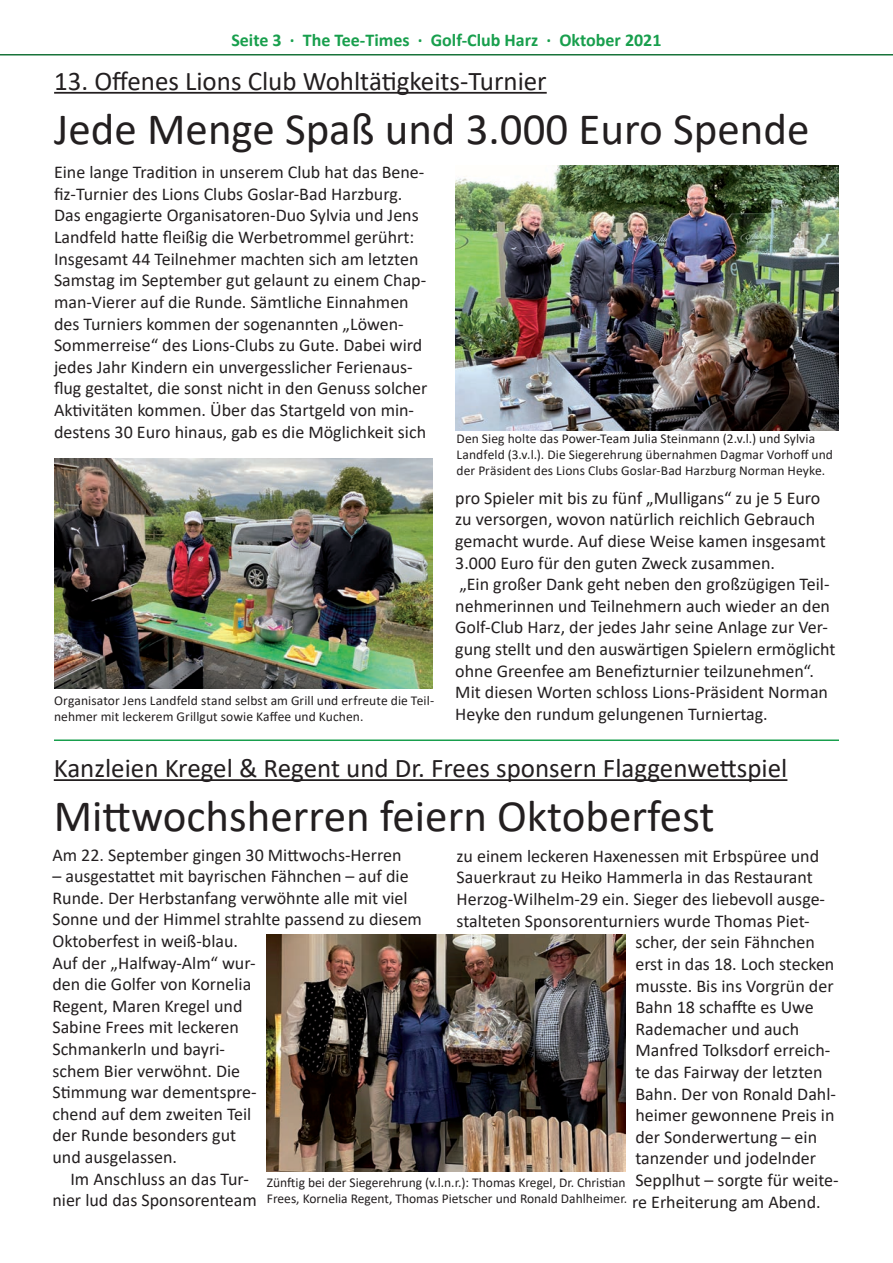
<style>
.page{position:relative;width:893px;height:1263px;background:#fff}
.page>*{position:absolute;margin:0;border:0;box-sizing:border-box;transform-origin:0 0}
.t1{font:45px "Calibri";color:#231f20}
.t2{font:27px "Calibri";color:#231f20}
.t3{font:18px/21.6px "Calibri";color:#231f20}
.t4{font:700 18px "Calibri";color:#189f4d}
.t5{font:13.5px/16.2px "Calibri";letter-spacing:.005em;color:#231f20}
</style>
<div class="page">
<hr style="left:0;top:54px;width:893px;height:2px;background:#18733a">
<hr style="left:54px;top:92px;width:493px;height:2px;background:#231f20">
<img style="left:455px;top:166px;width:384px;height:264px">
<img style="left:54px;top:459px;width:379px;height:230px">
<hr style="left:54px;top:739px;width:785px;height:2px;background:#189f4d">
<hr style="left:54px;top:779px;width:733px;height:2px;background:#231f20">
<img style="left:267px;top:934px;width:359px;height:238px">
<p class="t4" style="left:231px;top:27px;width:432px">Seite 3 · The Tee-Times · Golf-Club Harz · Oktober 2021</p>
<h2 class="t2" style="left:54px;top:62px;width:494px">13. Offenes Lions Club Wohltätigkeits-Turnier</h2>
<h1 class="t1" style="left:54px;top:98px;width:757px">Jede Menge Spaß und 3.000 Euro Spende</h1>
<p class="t3" style="left:54px;top:161px;width:375px">Eine lange Tradition in unserem Club hat das Bene&shy;fiz-Turnier des Lions Clubs Goslar-Bad Harzburg.<br>Das engagierte Organisatoren-Duo Sylvia und Jens Landfeld hatte fleißig die Werbetrommel gerührt:<br>Insgesamt 44 Teilnehmer machten sich am letzten Samstag im September gut gelaunt zu einem Chap&shy;man-Vierer auf die Runde. Sämtliche Einnahmen des Turniers kommen der sogenannten „Löwen-Sommerreise“ des Lions-Clubs zu Gute. Dabei wird jedes Jahr Kindern ein unvergesslicher Ferienaus&shy;flug gestaltet, die sonst nicht in den Genuss solcher Aktivitäten kommen. Über das Startgeld von min&shy;destens 30 Euro hinaus, gab es die Möglichkeit sich</p>
<p class="t5" style="left:457px;top:430px;width:378px">Den Sieg holte das Power-Team Julia Steinmann (2.v.l.) und Sylvia<br>Landfeld (3.v.l.). Die Siegerehrung übernahmen Dagmar Vorhoff und der Präsident des Lions Clubs Goslar-Bad Harzburg Norman Heyke.</p>
<p class="t3" style="left:455px;top:486px;width:382px">pro Spieler mit bis zu fünf „Mulligans“ zu je 5 Euro zu versorgen, wovon natürlich reichlich Gebrauch gemacht wurde. Auf diese Weise kamen insgesamt 3.000 Euro für den guten Zweck zusammen.<br>„Ein großer Dank geht neben den großzügigen Teil&shy;nehmerinnen und Teilnehmern auch wieder an den Golf-Club Harz, der jedes Jahr seine Anlage zur Ver&shy;gung stellt und den auswärtigen Spielern ermöglicht ohne Greenfee am Benefizturnier teilzunehmen“.<br>Mit diesen Worten schloss Lions-Präsident Norman Heyke den rundum gelungenen Turniertag.</p>
<p class="t5" style="left:54px;top:692px;width:382px">Organisator Jens Landfeld stand selbst am Grill und erfreute die Teil&shy;nehmer mit leckerem Grillgut sowie Kaffee und Kuchen.</p>
<h2 class="t2" style="left:54px;top:749px;width:735px">Kanzleien Kregel &amp; Regent und Dr. Frees sponsern Flaggenwettspiel</h2>
<h1 class="t1" style="left:54px;top:785px;width:662px">Mittwochsherren feiern Oktoberfest</h1>
<p class="t3" style="left:52px;top:843px;width:351px">Am 22. September gingen 30 Mittwochs-Herren</p>
<p class="t3" style="left:52px;top:865px;width:358px">– ausgestattet mit bayrischen Fähnchen – auf die</p>
<p class="t3" style="left:52px;top:886px;width:357px">Runde. Der Herbstanfang verwöhnte alle mit viel</p>
<p class="t3" style="left:52px;top:908px;width:371px">Sonne und der Himmel strahlte passend zu diesem</p>
<p class="t3" style="left:52px;top:930px;width:187px">Oktoberfest in weiß-blau.</p>
<p class="t3" style="left:52px;top:951px;width:205px">Auf der „Halfway-Alm“ wur-</p>
<p class="t3" style="left:52px;top:973px;width:200px">den die Golfer von Kornelia</p>
<p class="t3" style="left:52px;top:994px;width:191px">Regent, Maren Kregel und</p>
<p class="t3" style="left:52px;top:1016px;width:188px">Sabine Frees mit leckeren</p>
<p class="t3" style="left:52px;top:1038px;width:174px">Schmankerln und bayri-</p>
<p class="t3" style="left:52px;top:1059px;width:189px">schem Bier verwöhnt. Die</p>
<p class="t3" style="left:52px;top:1081px;width:206px">Stimmung war dementspre-</p>
<p class="t3" style="left:52px;top:1102px;width:200px">chend auf dem zweiten Teil</p>
<p class="t3" style="left:52px;top:1124px;width:185px">der Runde besonders gut</p>
<p class="t3" style="left:52px;top:1146px;width:126px">und ausgelassen.</p>
<p class="t3" style="left:70px;top:1167px;width:180px">Im Anschluss an das Tur-</p>
<p class="t3" style="left:52px;top:1189px;width:206px">nier lud das Sponsorenteam</p>
<p class="t3" style="left:457px;top:845px;width:364px">zu einem leckeren Haxenessen mit Erbspüree und</p>
<p class="t3" style="left:457px;top:866px;width:358px">Sauerkraut zu Heiko Hammerla in das Restaurant</p>
<p class="t3" style="left:457px;top:888px;width:370px">Herzog-Wilhelm-29 ein. Sieger des liebevoll ausge-</p>
<p class="t3" style="left:457px;top:909px;width:355px">stalteten Sponsorenturniers wurde Thomas Piet-</p>
<p class="t3" style="left:635px;top:931px;width:181px">scher, der sein Fähnchen</p>
<p class="t3" style="left:635px;top:953px;width:201px">erst in das 18. Loch stecken</p>
<p class="t3" style="left:635px;top:974px;width:200px">musste. Bis ins Vorgrün der</p>
<p class="t3" style="left:635px;top:996px;width:180px">Bahn 18 schaffte es Uwe</p>
<p class="t3" style="left:635px;top:1017px;width:165px">Rademacher und auch</p>
<p class="t3" style="left:635px;top:1039px;width:196px">Manfred Tolksdorf erreich-</p>
<p class="t3" style="left:635px;top:1061px;width:189px">te das Fairway der letzten</p>
<p class="t3" style="left:635px;top:1082px;width:202px">Bahn. Der von Ronald Dahl-</p>
<p class="t3" style="left:635px;top:1104px;width:201px">heimer gewonnene Preis in</p>
<p class="t3" style="left:635px;top:1125px;width:183px">der Sonderwertung – ein</p>
<p class="t3" style="left:635px;top:1147px;width:182px">tanzender und jodelnder</p>
<p class="t3" style="left:635px;top:1169px;width:205px">Sepplhut – sorgte für weite-</p>
<p class="t3" style="left:632px;top:1190px;width:190px">re Erheiterung am Abend.</p>
<p class="t5" style="left:267px;top:1174px;width:362px">Zünftig bei der Siegerehrung (v.l.n.r.): Thomas Kregel, Dr. Christian<br>Frees, Kornelia Regent, Thomas Pietscher und Ronald Dahlheimer.</p>
</div>
